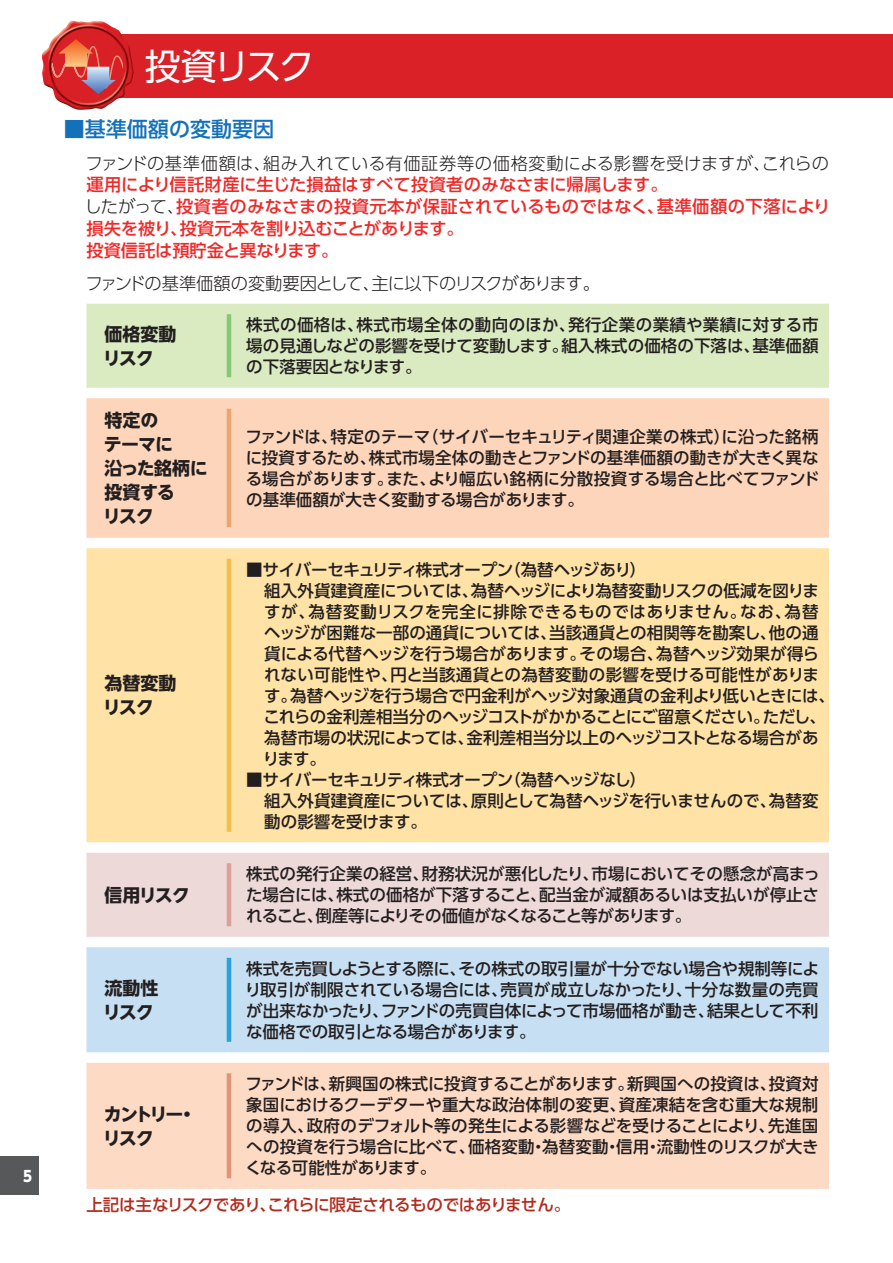
<style>
.page{position:relative;width:893px;height:1263px;background:#fff}
.page>*{position:absolute;margin:0;border:0;box-sizing:border-box;transform-origin:0 0}
.t1{font:36px "UD Shin Go Pro";letter-spacing:-.085em;color:#fff}
.t2{font:500 21px "UD Shin Go Pro";color:#1471b9}
.t3{font:700 18px/24px "UD Shin Go NT Pro";letter-spacing:-.07em;color:#231f20}
.t4{font:700 18px/24px "UD Shin Go NT Pro";letter-spacing:-.05em;color:#231f20}
.t5{font:700 18px/24px "UD Shin Go NT Pro";letter-spacing:-.11em;color:#231f20}
.t6{font:500 17.25px/21.8px "UD Shin Go Pro";color:#ee2928}
.t7{font:300 17.25px "UD Shin Go Pro";letter-spacing:.02em;color:#231f20}
.t8{font:300 17.25px "UD Shin Go Pro";letter-spacing:-.045em;color:#231f20}
.t9{font:500 16.5px/21px "UD Shin Go Pro";letter-spacing:-.005em;color:#231f20;text-align:justify}
.t10{font:500 16.5px "UD Shin Go Pro";letter-spacing:-.03em;color:#b22b1e}
.t11{font:800 15px "UD Shin Go Pro";color:#fff;scale:.9 1}
.s1{font-weight:300;color:#231f20}
</style>
<div class="page">
<div style="left:0;top:1157px;width:38px;height:38px;background:#57585a"></div>
<div style="left:86px;top:304px;width:743px;height:84px;background:#daeac1"></div>
<div style="left:86px;top:398px;width:743px;height:140px;background:#fdd5ba"></div>
<div style="left:86px;top:548px;width:743px;height:294px;background:#ffe2a5"></div>
<div style="left:86px;top:853px;width:743px;height:84px;background:#edd9d7"></div>
<div style="left:86px;top:947px;width:743px;height:105px;background:#c7dff2"></div>
<div style="left:86px;top:1063px;width:743px;height:126px;background:#fddac4"></div>
<hr style="left:227px;top:1073px;width:4px;height:105px;background:#e2947b">
<hr style="left:227px;top:314px;width:4px;height:63px;background:#85c878">
<hr style="left:227px;top:559px;width:4px;height:273px;background:#f0bf4e">
<hr style="left:227px;top:863px;width:4px;height:63px;background:#db9f9c">
<hr style="left:227px;top:958px;width:4px;height:84px;background:#2aa2db">
<hr style="left:227px;top:409px;width:4px;height:118px;background:#eca470">
<div style="left:83px;top:34px;width:810px;height:64px;background:#da2128"></div>
<img style="left:42px;top:21px;width:29px;height:79px">
<img style="left:52px;top:46px;width:71px;height:43px">
<svg style="left:59px;top:39px;width:57px;height:55px"></svg>
<p class="t11" style="left:23px;top:1163px;width:11px">5</p>
<h1 class="t1" style="left:145px;top:37px;width:171px">投資リスク</h1>
<p class="t2" style="left:64px;top:112px;width:212px">■基準価額の変動要因</p>
<p class="t7" style="left:86px;top:149px;width:745px">ファンドの基準価額は、組み入れている有価証券等の価格変動による影響を受けますが、これらの</p>
<p class="t6" style="left:85px;top:173px;width:747px">運用により信託財産に生じた損益はすべて投資者のみなさまに帰属します。<br><span class="s1">したがって、</span>投資者のみなさまの投資元本が保証されているものではなく、基準価額の下落により損失を被り、投資元本を割り込むことがあります。<br>投資信託は預貯金と異なります。</p>
<p class="t8" style="left:86px;top:270px;width:516px">ファンドの基準価額の変動要因として、主に以下のリスクがあります。</p>
<p class="t3" style="left:103px;top:321px;width:75px">価格変動リスク</p>
<p class="t9" style="left:246px;top:314px;width:574px">株式の価格は、株式市場全体の動向のほか、発行企業の業績や業績に対する市場の見通しなどの影響を受けて変動します。組入株式の価格の下落は、基準価額の下落要因となります。</p>
<p class="t4" style="left:103px;top:407px;width:106px">特定の<br>テーマに<br>沿った銘柄に投資する<br>リスク</p>
<p class="t9" style="left:246px;top:425px;width:575px">ファンドは、特定のテーマ（サイバーセキュリティ関連企業の株式）に沿った銘柄に投資するため、株式市場全体の動きとファンドの基準価額の動きが大きく異なる場合があります。また、より幅広い銘柄に分散投資する場合と比べてファンドの基準価額が大きく変動する場合があります。</p>
<p class="t3" style="left:103px;top:671px;width:75px">為替変動リスク</p>
<p class="t3" style="left:104px;top:882px;width:87px">信用リスク</p>
<p class="t3" style="left:103px;top:975px;width:57px">流動性リスク</p>
<p class="t9" style="left:263px;top:558px;width:574px;text-align:left;text-indent:-17px">■サイバーセキュリティ株式オープン（為替ヘッジあり）<br>組入外貨建資産については、為替ヘッジにより為替変動リスクの低減を図りますが、為替変動リスクを完全に排除できるものではありません。なお、為替ヘッジが困難な一部の通貨については、当該通貨との相関等を勘案し、他の通貨による代替ヘッジを行う場合があります。その場合、為替ヘッジ効果が得られない可能性や、円と当該通貨との為替変動の影響を受ける可能性があります。為替ヘッジを行う場合で円金利がヘッジ対象通貨の金利より低いときには、これらの金利差相当分のヘッジコストがかかることにご留意ください。ただし、為替市場の状況によっては、金利差相当分以上のヘッジコストとなる場合があります。</p>
<p class="t9" style="left:264px;top:768px;width:556px;text-align:left;text-indent:-18px">■サイバーセキュリティ株式オープン（為替ヘッジなし）<br>組入外貨建資産については、原則として為替ヘッジを行いませんので、為替変動の影響を受けます。</p>
<p class="t9" style="left:246px;top:863px;width:575px">株式の発行企業の経営、財務状況が悪化したり、市場においてその懸念が高まった場合には、株式の価格が下落すること、配当金が減額あるいは支払いが停止されること、倒産等によりその価値がなくなること等があります。</p>
<p class="t9" style="left:245px;top:957px;width:576px">株式を売買しようとする際に、その株式の取引量が十分でない場合や規制等により取引が制限されている場合には、売買が成立しなかったり、十分な数量の売買が出来なかったり、ファンドの売買自体によって市場価格が動き、結果として不利な価格での取引となる場合があります。</p>
<p class="t9" style="left:245px;top:1073px;width:575px">ファンドは、新興国の株式に投資することがあります。新興国への投資は、投資対象国におけるクーデターや重大な政治体制の変更、資産凍結を含む重大な規制の導入、政府のデフォルト等の発生による影響などを受けることにより、先進国への投資を行う場合に比べて、価格変動・為替変動・信用・流動性のリスクが大きくなる可能性があります。</p>
<p class="t10" style="left:86px;top:1191px;width:485px">上記は主なリスクであり、これらに限定されるものではありません。</p>
<p class="t5" style="left:103px;top:1101px;width:95px">カントリー・リスク</p>
</div>
